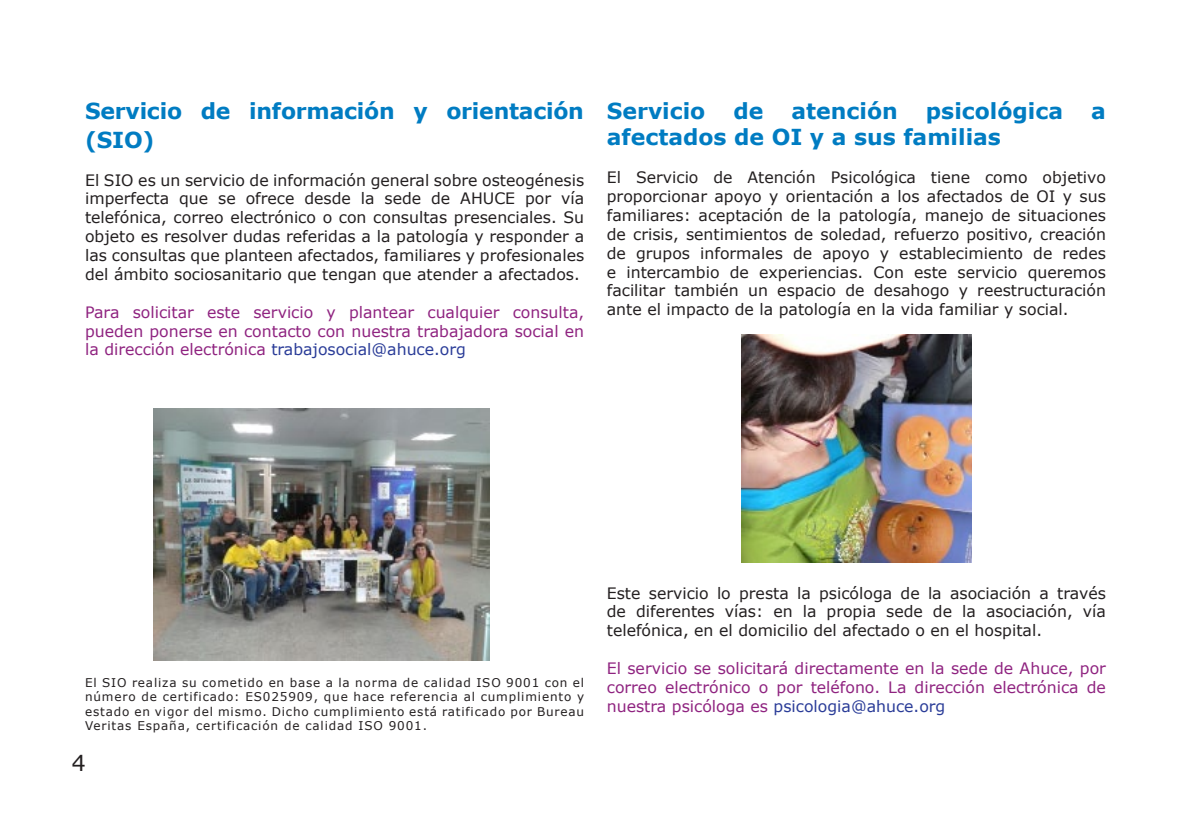
<style>
.page{position:relative;width:1191px;height:840px;background:#fff}
.page>*{position:absolute;margin:0;border:0;box-sizing:border-box;transform-origin:0 0}
.t1{font:700 22px/28.8px "Verdana";color:#007cc2}
.t2{font:22px "Verdana";color:#231f20}
.t3{font:15.8px/18.8px "Verdana";color:#231f20;text-align:justify}
.t4{font:15.8px/18.8px "Verdana";color:#8f2380;text-align:justify}
.t5{font:12px/14.4px "Verdana";letter-spacing:.07em;color:#231f20;text-align:justify}
.s1{color:#2a3c98}
</style>
<div class="page">
<img style="left:741px;top:334px;width:230px;height:228px">
<img style="left:153px;top:408px;width:336px;height:252px">
<p class="t1" style="left:85px;top:96px;width:500px">Servicio de información y orientación (SIO)</p>
<p class="t3" style="left:85px;top:170px;width:500px">El SIO es un servicio de información general sobre osteogénesis imperfecta que se ofrece desde la sede de AHUCE por vía telefónica, correo electrónico o con consultas presenciales. Su objeto es resolver dudas referidas a la patología y responder a las consultas que planteen afectados, familiares y profesionales del ámbito sociosanitario que tengan que atender a afectados.</p>
<p class="t4" style="left:85px;top:302px;width:500px">Para solicitar este servicio y plantear cualquier consulta, pueden ponerse en contacto con nuestra trabajadora social en la dirección electrónica <span class="s1">trabajosocial@ahuce.org</span></p>
<p class="t1" style="left:607px;top:96px;width:100px">Servicio</p>
<p class="t1" style="left:733px;top:96px;width:31px">de</p>
<p class="t1" style="left:791px;top:96px;width:108px">atención</p>
<p class="t1" style="left:926px;top:96px;width:139px">psicológica</p>
<p class="t1" style="left:1091px;top:96px;width:16px">a</p>
<p class="t1" style="left:607px;top:122px;width:395px">afectados de OI y a sus familias</p>
<p class="t3" style="left:607px;top:168px;width:500px">El Servicio de Atención Psicológica tiene como objetivo proporcionar apoyo y orientación a los afectados de OI y sus familiares: aceptación de la patología, manejo de situaciones de crisis, sentimientos de soledad, refuerzo positivo, creación de grupos informales de apoyo y establecimiento de redes e intercambio de experiencias. Con este servicio queremos facilitar también un espacio de desahogo y reestructuración ante el impacto de la patología en la vida familiar y social.</p>
<p class="t5" style="left:85px;top:675px;width:501px">El SIO realiza su cometido en base a la norma de calidad ISO 9001 con el</p>
<p class="t5" style="left:85px;top:689px;width:500px">número de certificado: ES025909, que hace referencia al cumplimiento y estado en vigor del mismo. Dicho cumplimiento está ratificado por Bureau Veritas España, certificación de calidad ISO 9001.</p>
<p class="t2" style="left:72px;top:747px;width:15px">4</p>
<p class="t3" style="left:607px;top:583px;width:500px">Este servicio lo presta la psicóloga de la asociación a través de diferentes vías: en la propia sede de la asociación, vía telefónica, en el domicilio del afectado o en el hospital.</p>
<p class="t4" style="left:607px;top:658px;width:500px">El servicio se solicitará directamente en la sede de Ahuce, por correo electrónico o por teléfono. La dirección electrónica de nuestra psicóloga es <span class="s1">psicologia@ahuce.org</span></p>
</div>
